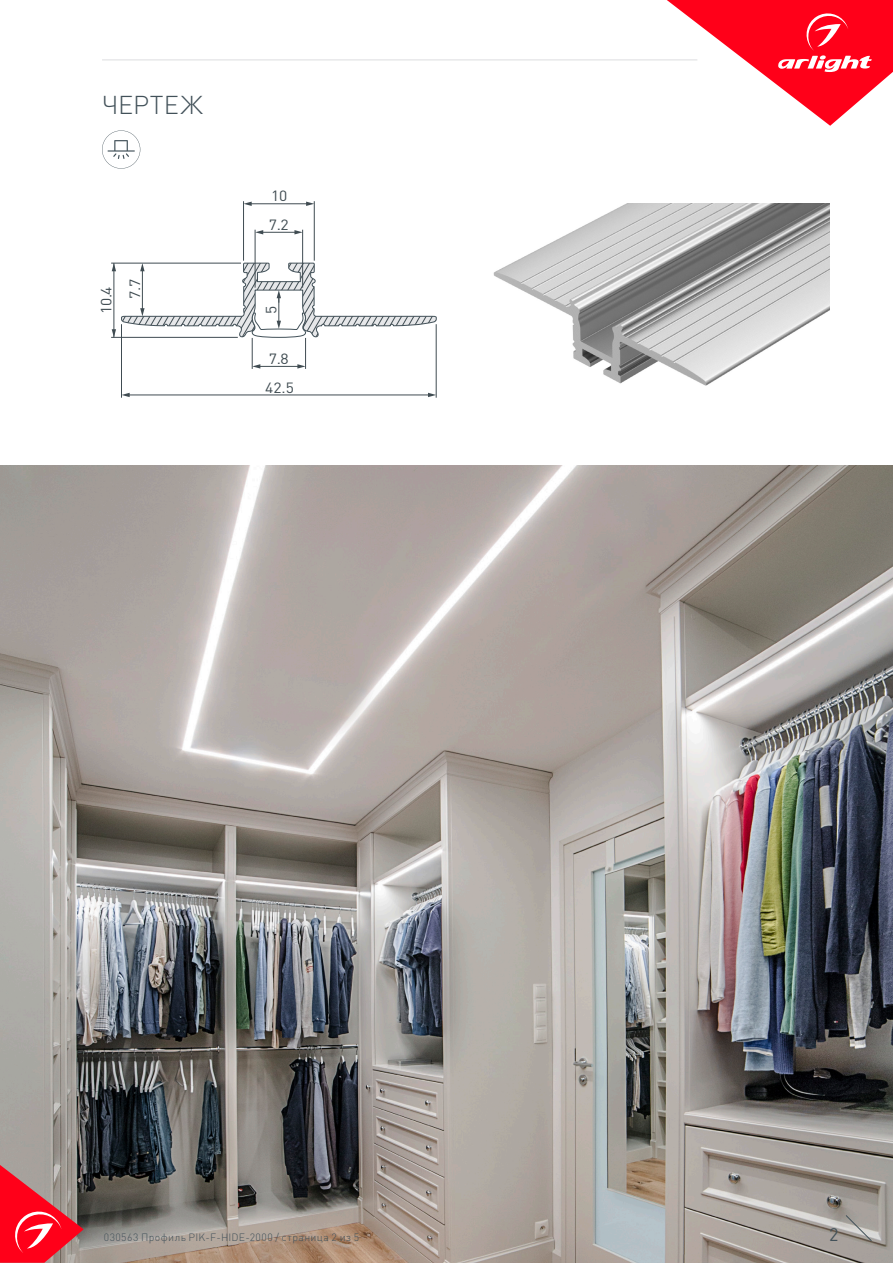
<style>
.page{position:relative;width:893px;height:1263px;background:#fff}
.page>*{position:absolute;margin:0;border:0;box-sizing:border-box;transform-origin:0 0}
.t1{font:300 25.5px "DIN Pro";letter-spacing:.01em;color:#425159}
.t2{font:18px "DIN Pro";color:#425159}
.t3{font:14.7px "DIN Pro";color:#404c52;scale:1.07 1}
.t4{font:300 10.5px "DIN Pro";letter-spacing:.04em;color:#425159}
</style>
<div class="page">
<img style="left:0;top:466px;width:893px;height:797px">
<svg style="left:0;top:1165px;width:84px;height:98px;background:#d44752"></svg>
<svg style="left:845px;top:1215px;width:27px;height:26px"></svg>
<svg style="left:667px;top:0;width:226px;height:126px"></svg>
<hr style="left:102px;top:60px;width:595px;height:1px;background:#dcdddf">
<img style="left:493px;top:204px;width:336px;height:182px">
<svg style="left:102px;top:130px;width:38px;height:39px"></svg>
<hr style="left:243px;top:201px;width:1px;height:60px;background:#404c52">
<hr style="left:314px;top:201px;width:1px;height:60px;background:#404c52">
<hr style="left:436px;top:324px;width:1px;height:74px;background:#404c52">
<hr style="left:121px;top:324px;width:1px;height:74px;background:#404c52">
<hr style="left:261px;top:232px;width:37px;height:1px;background:#404c52">
<svg style="left:294px;top:230px;width:8px;height:4px"></svg>
<svg style="left:256px;top:230px;width:7px;height:4px"></svg>
<hr style="left:250px;top:204px;width:58px;height:1px;background:#404c52">
<svg style="left:306px;top:202px;width:8px;height:4px"></svg>
<svg style="left:244px;top:202px;width:8px;height:4px"></svg>
<hr style="left:128px;top:395px;width:301px;height:1px;background:#404c52">
<svg style="left:428px;top:393px;width:8px;height:4px"></svg>
<svg style="left:122px;top:393px;width:8px;height:4px"></svg>
<hr style="left:252px;top:338px;width:1px;height:31px;background:#404c52">
<hr style="left:305px;top:338px;width:1px;height:31px;background:#404c52">
<hr style="left:258px;top:366px;width:43px;height:1px;background:#404c52">
<svg style="left:297px;top:364px;width:9px;height:5px"></svg>
<svg style="left:252px;top:364px;width:8px;height:5px"></svg>
<hr style="left:111px;top:263px;width:130px;height:1px;background:#404c52">
<hr style="left:111px;top:337px;width:127px;height:1px;background:#404c52">
<svg style="left:112px;top:261px;width:325px;height:77px"></svg>
<hr style="left:255px;top:230px;width:1px;height:58px;background:#404c52">
<hr style="left:302px;top:230px;width:1px;height:58px;background:#404c52">
<p class="t1" style="left:102px;top:87px;width:102px">ЧЕРТЕЖ</p>
<h3 class="t3" style="left:96px;top:314px;width:27px;rotate:-90deg">10.4</h3>
<h3 class="t3" style="left:125px;top:299px;width:20px;rotate:-90deg">7.7</h3>
<h3 class="t3" style="left:271px;top:186px;width:17px">10</h3>
<h3 class="t3" style="left:269px;top:215px;width:20px">7.2</h3>
<h3 class="t3" style="left:261px;top:313px;width:9px;rotate:-90deg">5</h3>
<h3 class="t3" style="left:269px;top:349px;width:20px">7.8</h3>
<h3 class="t3" style="left:265px;top:377px;width:28px">42.5</h3>
<p class="t4" style="left:104px;top:1230px;width:257px">030563 Профиль PIK-F-HIDE-2000 / страница 2 из 5</p>
<p class="t2" style="left:829px;top:1222px;width:11px">2</p>
</div>
